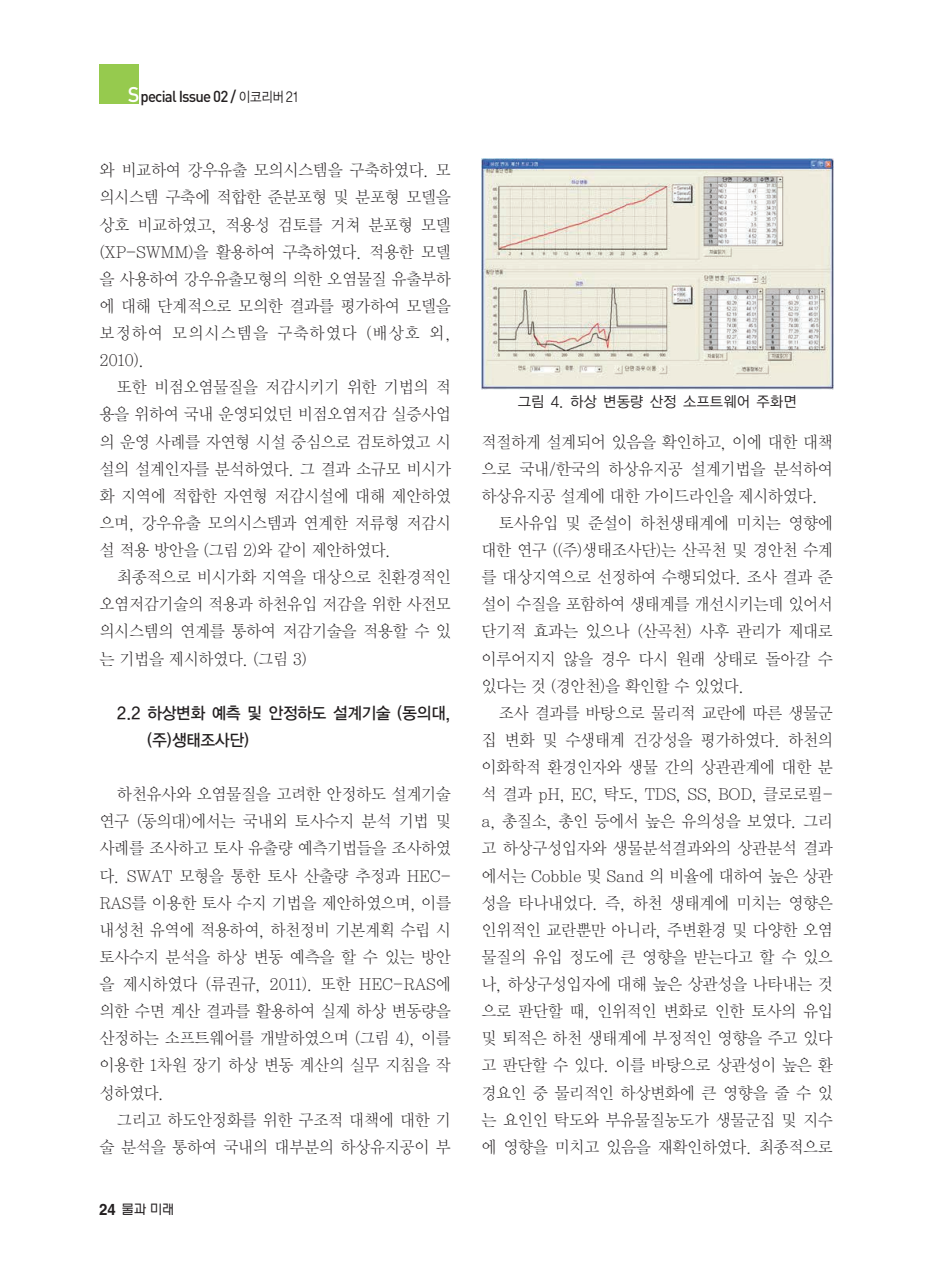
<style>
.page{position:relative;width:931px;height:1274px;background:#fff}
.page>*{position:absolute;margin:0;border:0;box-sizing:border-box;transform-origin:0 0}
.t1{font:16.62px/27.1px "Y Mj O11";letter-spacing:-.065em;color:#231f20;text-align:justify;scale:.95 1}
.t2{font:16.62px/27.1px "YGO13";letter-spacing:-.09em;color:#231f20;scale:.95 1}
.t3{font:500 15.75px "DIN";letter-spacing:-.055em;color:#231f20;scale:.95 1}
.t4{font:14.88px "YGO12";letter-spacing:-.05em;color:#231f20;scale:.95 1}
.t5{font:300 14px "HY Wul Nun";color:#231f20;scale:.9 1}
.s1{font-size:21px;color:#fff}
.s2{font-family:"YGO12";font-weight:400;font-size:14px}
.s3{font-family:"Helvetica";font-weight:700;font-size:15.75px}
</style>
<div class="page">
<div style="left:99px;top:64px;width:40px;height:40px;background:#96ca4e"></div>
<img style="left:481px;top:159px;width:352px;height:230px">
<p class="t3" style="left:128px;top:91px;width:181px"><span class="s1">S</span>pecial Issue 02 / <span class="s2">이코리버21</span></p>
<p class="t1" style="left:99px;top:158px;width:372px">와 비교하여 강우유출 모의시스템을 구축하였다. 모 의시스템 구축에 적합한 준분포형 및 분포형 모델을 상호 비교하였고, 적용성 검토를 거쳐 분포형 모델 (XP-SWMM)을 활용하여 구축하였다. 적용한 모델 을 사용하여 강우유출모형의 의한 오염물질 유출부하 에 대해 단계적으로 모의한 결과를 평가하여 모델을 보정하여 모의시스템을 구축하였다 (배상호 외, 2010).</p>
<p class="t1" style="left:99px;top:375px;width:372px;text-indent:17px">또한 비점오염물질을 저감시키기 위한 기법의 적 용을 위하여 국내 운영되었던 비점오염저감 실증사업 의 운영 사례를 자연형 시설 중심으로 검토하였고 시 설의 설계인자를 분석하였다. 그 결과 소규모 비시가 화 지역에 적합한 자연형 저감시설에 대해 제안하였 으며, 강우유출 모의시스템과 연계한 저류형 저감시 설 적용 방안을 (그림 2)와 같이 제안하였다.</p>
<p class="t1" style="left:99px;top:565px;width:372px;text-indent:17px">최종적으로 비시가화 지역을 대상으로 친환경적인 오염저감기술의 적용과 하천유입 저감을 위한 사전모 의시스템의 연계를 통하여 저감기술을 적용할 수 있 는 기법을 제시하였다. (그림 3)</p>
<p class="t2" style="left:147px;top:700px;width:321px;text-indent:-30px">2.2 하상변화 예측 및 안정하도 설계기술 (동의대, (주)생태조사단)</p>
<p class="t1" style="left:99px;top:782px;width:372px;text-indent:17px">하천유사와 오염물질을 고려한 안정하도 설계기술 연구 (동의대)에서는 국내외 토사수지 분석 기법 및 사례를 조사하고 토사 유출량 예측기법들을 조사하였 다. SWAT 모형을 통한 토사 산출량 추정과 HEC-RAS를 이용한 토사 수지 기법을 제안하였으며, 이를 내성천 유역에 적용하여, 하천정비 기본계획 수립 시 토사수지 분석을 하상 변동 예측을 할 수 있는 방안 을 제시하였다 (류권규, 2011). 또한 HEC-RAS에 의한 수면 계산 결과를 활용하여 실제 하상 변동량을 산정하는 소프트웨어를 개발하였으며 (그림 4), 이를 이용한 1차원 장기 하상 변동 계산의 실무 지침을 작 성하였다.</p>
<p class="t1" style="left:99px;top:1107px;width:372px;text-align:right">그리고 하도안정화를 위한 구조적 대책에 대한 기 술 분석을 통하여 국내의 대부분의 하상유지공이 부</p>
<p class="t5" style="left:99px;top:1204px;width:85px"><span class="s3">24</span> 물과 미래</p>
<p class="t4" style="left:517px;top:394px;width:296px">그림 4. 하상 변동량 산정 소프트웨어 주화면</p>
<p class="t1" style="left:481px;top:429px;width:372px">적절하게 설계되어 있음을 확인하고, 이에 대한 대책</p>
<p class="t1" style="left:481px;top:456px;width:372px">으로 국내/한국의 하상유지공 설계기법을 분석하여</p>
<p class="t1" style="left:481px;top:483px;width:356px">하상유지공 설계에 대한 가이드라인을 제시하였다.</p>
<p class="t1" style="left:499px;top:510px;width:354px">토사유입 및 준설이 하천생태계에 미치는 영향에</p>
<p class="t1" style="left:481px;top:538px;width:372px">대한 연구 ((주)생태조사단)는 산곡천 및 경안천 수계</p>
<p class="t1" style="left:481px;top:565px;width:372px">를 대상지역으로 선정하여 수행되었다. 조사 결과 준</p>
<p class="t1" style="left:481px;top:592px;width:372px">설이 수질을 포함하여 생태계를 개선시키는데 있어서</p>
<p class="t1" style="left:481px;top:619px;width:372px">단기적 효과는 있으나 (산곡천) 사후 관리가 제대로</p>
<p class="t1" style="left:481px;top:646px;width:372px">이루어지지 않을 경우 다시 원래 상태로 돌아갈 수</p>
<p class="t1" style="left:481px;top:673px;width:279px">있다는 것 (경안천)을 확인할 수 있었다.</p>
<p class="t1" style="left:499px;top:700px;width:354px">조사 결과를 바탕으로 물리적 교란에 따른 생물군</p>
<p class="t1" style="left:481px;top:727px;width:372px">집 변화 및 수생태계 건강성을 평가하였다. 하천의</p>
<p class="t1" style="left:481px;top:755px;width:372px">이화학적 환경인자와 생물 간의 상관관계에 대한 분</p>
<p class="t1" style="left:481px;top:782px;width:372px">석 결과 pH, EC, 탁도, TDS, SS, BOD, 클로로필-</p>
<p class="t1" style="left:481px;top:809px;width:372px">a, 총질소, 총인 등에서 높은 유의성을 보였다. 그리</p>
<p class="t1" style="left:481px;top:836px;width:372px">고 하상구성입자와 생물분석결과와의 상관분석 결과</p>
<p class="t1" style="left:481px;top:863px;width:372px">에서는 Cobble 및 Sand 의 비율에 대하여 높은 상관</p>
<p class="t1" style="left:481px;top:890px;width:372px">성을 타나내었다. 즉, 하천 생태계에 미치는 영향은</p>
<p class="t1" style="left:481px;top:917px;width:372px">인위적인 교란뿐만 아니라, 주변환경 및 다양한 오염</p>
<p class="t1" style="left:481px;top:944px;width:372px">물질의 유입 정도에 큰 영향을 받는다고 할 수 있으</p>
<p class="t1" style="left:481px;top:972px;width:372px">나, 하상구성입자에 대해 높은 상관성을 나타내는 것</p>
<p class="t1" style="left:481px;top:999px;width:372px">으로 판단할 때, 인위적인 변화로 인한 토사의 유입</p>
<p class="t1" style="left:481px;top:1026px;width:372px">및 퇴적은 하천 생태계에 부정적인 영향을 주고 있다</p>
<p class="t1" style="left:481px;top:1053px;width:372px">고 판단할 수 있다. 이를 바탕으로 상관성이 높은 환</p>
<p class="t1" style="left:481px;top:1080px;width:372px">경요인 중 물리적인 하상변화에 큰 영향을 줄 수 있</p>
<p class="t1" style="left:481px;top:1107px;width:372px">는 요인인 탁도와 부유물질농도가 생물군집 및 지수</p>
<p class="t1" style="left:481px;top:1134px;width:372px">에 영향을 미치고 있음을 재확인하였다. 최종적으로</p>
</div>
